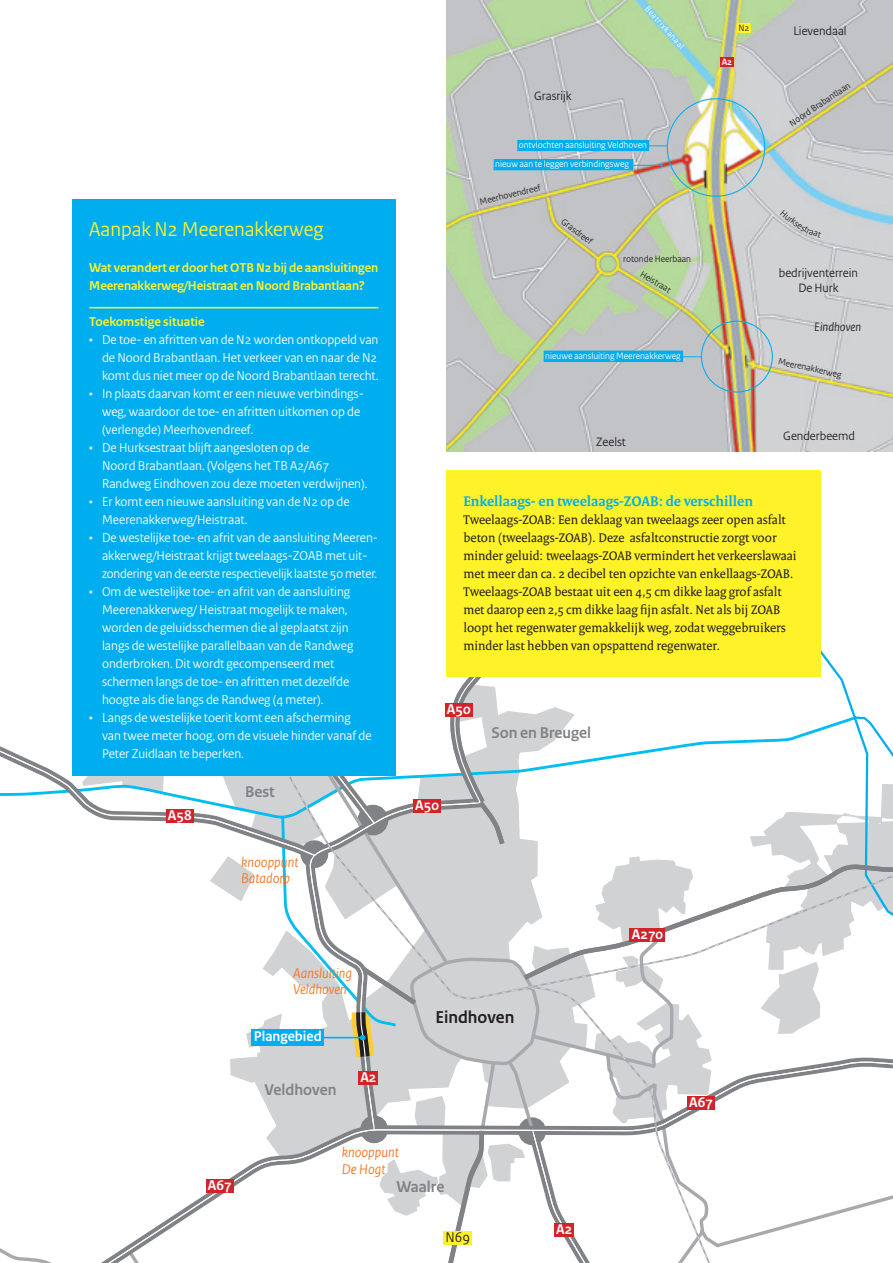
<style>
.page{position:relative;width:893px;height:1263px;background:#fff}
.page>*{position:absolute;margin:0;border:0;box-sizing:border-box;transform-origin:0 0}
.t1{font:21px "Rijksoverheid Sans";color:#fff229}
.t2{font:700 18.15px "Rijksoverheid Sans";color:#231f20}
.t3{font:700 16.5px "Rijksoverheid Sans";color:#808285}
.t4{font:700 15px "Rijksoverheid Serif";color:#00aeef}
.t5{font:italic 14.85px/16.5px "Rijksoverheid Sans";color:#f47321}
.t6{font:700 14.85px "Rijksoverheid Sans";color:#fff}
.t7{font:14.85px "Rijksoverheid Sans";color:#231f20}
.t8{font:13.5px/18px "Rijksoverheid Sans";color:#fff}
.t9{font:13.5px/18px "Rijksoverheid Serif";color:#231f20}
.t10{font:700 13.5px/18px "Rijksoverheid Sans";letter-spacing:-.005em;color:#fff229}
.t11{font:12.75px/15.3px "Rijksoverheid Sans";color:#231f20;text-align:center}
.t12{font:italic 12.75px "Rijksoverheid Sans";color:#231f20}
.t13{font:9.6px "Rijksoverheid Sans";color:#fff}
.t14{font:9.6px "Rijksoverheid Sans";color:#231f20}
.t15{font:700 9.6px "Rijksoverheid Sans";color:#fff}
.t16{font:8.55px "Rijksoverheid Sans";color:#fff}
</style>
<div class="page">
<svg style="left:0;top:640px;width:893px;height:623px"></svg>
<svg style="left:513px;top:986px;width:380px;height:277px"></svg>
<div style="left:166px;top:809px;width:27px;height:14px;background:#d1232a"></div>
<div style="left:413px;top:799px;width:28px;height:14px;background:#d1232a"></div>
<div style="left:445px;top:703px;width:28px;height:14px;background:#d1232a"></div>
<div style="left:358px;top:1071px;width:20px;height:14px;background:#d1232a"></div>
<div style="left:554px;top:1223px;width:20px;height:14px;background:#d1232a"></div>
<div style="left:687px;top:1096px;width:28px;height:14px;background:#d1232a"></div>
<div style="left:630px;top:928px;width:35px;height:14px;background:#d1232a"></div>
<div style="left:444px;top:1231px;width:28px;height:14px;background:#fff229"></div>
<div style="left:206px;top:1178px;width:28px;height:14px;background:#d1232a"></div>
<hr style="left:291px;top:1037px;width:71px;height:1px;background:#00aeef">
<svg style="left:343px;top:958px;width:78px;height:118px"></svg>
<div style="left:252px;top:1029px;width:72px;height:17px;background:#00aeef"></div>
<svg style="left:0;top:640px;width:72px;height:62px"></svg>
<div style="left:72px;top:200px;width:323px;height:576px;background:#00aeef"></div>
<hr style="left:89px;top:307px;width:289px;height:1px;background:#fff229">
<img style="left:446px;top:0;width:447px;height:452px">
<div style="left:494px;top:160px;width:138px;height:10px;background:#00aeef"></div>
<div style="left:494px;top:159px;width:139px;height:11px;border:1px solid #00aeef"></div>
<hr style="left:627px;top:165px;width:34px;height:1px;background:#00aeef">
<div style="left:518px;top:140px;width:131px;height:11px;background:#00aeef"></div>
<div style="left:544px;top:351px;width:138px;height:10px;background:#00aeef"></div>
<svg style="left:682px;top:356px;width:19px;height:1px"></svg>
<div style="left:701px;top:321px;width:72px;height:71px;border:1px solid #00aeef;border-radius:50%"></div>
<svg style="left:649px;top:145px;width:19px;height:1px"></svg>
<div style="left:720px;top:57px;width:14px;height:9px;background:#d1232a"></div>
<div style="left:737px;top:24px;width:14px;height:9px;background:#fff229"></div>
<div style="left:446px;top:470px;width:375px;height:206px;background:#fff229"></div>
<svg style="left:780px;top:209px;width:41px;height:29px"></svg>
<h1 class="t1" style="left:89px;top:217px;width:235px">Aanpak N2 Meerenakkerweg</h1>
<p class="t10" style="left:89px;top:259px;width:291px">Wat verandert er door het OTB N2 bij de aansluitingen<br>Meerenakkerweg/Heistraat en Noord Brabantlaan?</p>
<p class="t10" style="left:89px;top:313px;width:117px">Toekomstige situatie</p>
<p class="t8" style="left:102px;top:331px;width:278px;text-align:justify;text-indent:-13px">• De toe- en afritten van de N2 worden ontkoppeld van de Noord Brabantlaan. Het verkeer van en naar de N2 komt dus niet meer op de Noord Brabantlaan terecht.</p>
<p class="t8" style="left:102px;top:385px;width:263px;text-indent:-13px">• In plaats daarvan komt er een nieuwe verbindings&shy;weg, waardoor de toe- en afritten uitkomen op de (verlengde) Meerhovendreef.</p>
<p class="t8" style="left:102px;top:439px;width:267px;text-indent:-13px">• De Hurksestraat blijft aangesloten op de<br>Noord Brabantlaan. (Volgens het TB A2/A67<br>Randweg Eindhoven zou deze moeten verdwijnen).</p>
<p class="t8" style="left:102px;top:493px;width:249px;text-indent:-13px">• Er komt een nieuwe aansluiting van de N2 op de<br>Meerenakkerweg/Heistraat.</p>
<p class="t8" style="left:102px;top:529px;width:277px;text-indent:-13px">• De westelijke toe- en afrit van de aansluiting Meeren&shy;akkerweg/Heistraat krijgt tweelaags-ZOAB met uit&shy;zondering van de eerste respectievelijk laatste 50 meter.</p>
<p class="t8" style="left:102px;top:583px;width:253px;text-indent:-13px">• Om de westelijke toe- en afrit van de aansluiting Meerenakkerweg/ Heistraat mogelijk te maken, worden de geluidsschermen die al geplaatst zijn langs de westelijke parallelbaan van de Randweg onderbroken. Dit wordt gecompenseerd met schermen langs de toe- en afritten met dezelfde hoogte als die langs de Randweg (4 meter).</p>
<p class="t8" style="left:102px;top:709px;width:271px;text-indent:-13px">• Langs de westelijke toerit komt een afscherming van twee meter hoog, om de visuele hinder vanaf de<br>Peter Zuidlaan te beperken.</p>
<p class="t6" style="left:286px;top:706px;width:18px">A2</p>
<p class="t6" style="left:168px;top:807px;width:25px">A58</p>
<p class="t3" style="left:245px;top:783px;width:31px">Best</p>
<p class="t5" style="left:241px;top:854px;width:59px">knooppunt<br>Batadorp</p>
<p class="t11" style="left:534px;top:88px;width:39px">Grasrijk</p>
<p class="t16" style="left:650px;top:4px;width:56px;rotate:48deg">Beatrixkanaal</p>
<p class="t13" style="left:519px;top:139px;width:130px">ontvlochten aansluiting Veldhoven</p>
<p class="t13" style="left:495px;top:158px;width:135px">nieuw aan te leggen verbindingsweg</p>
<p class="t14" style="left:478px;top:197px;width:64px;rotate:-14deg">Meerhovendreef</p>
<p class="t14" style="left:566px;top:216px;width:38px;rotate:37deg">Grasdreef</p>
<p class="t14" style="left:623px;top:254px;width:70px">rotonde Heerbaan</p>
<p class="t14" style="left:644px;top:268px;width:35px;rotate:31deg">Heistraat</p>
<p class="t13" style="left:545px;top:350px;width:137px">nieuwe aansluiting Meerenakkerweg</p>
<p class="t11" style="left:596px;top:434px;width:31px">Zeelst</p>
<p class="t14" style="left:738px;top:22px;width:12px">N2</p>
<p class="t15" style="left:722px;top:56px;width:12px">A2</p>
<p class="t11" style="left:793px;top:24px;width:55px">Lievendaal</p>
<p class="t14" style="left:787px;top:119px;width:73px;rotate:-34deg">Noord Brabantlaan</p>
<p class="t11" style="left:779px;top:265px;width:81px">bedrijventerrein<br>De Hurk</p>
<p class="t12" style="left:814px;top:320px;width:48px">Eindhoven</p>
<p class="t14" style="left:779px;top:356px;width:66px;rotate:12deg">Meerenakkerweg</p>
<p class="t11" style="left:783px;top:428px;width:73px">Genderbeemd</p>
<p class="t4" style="left:463px;top:492px;width:291px">Enkellaags- en tweelaags-ZOAB: de verschillen</p>
<p class="t9" style="left:463px;top:510px;width:334px">Tweelaags-ZOAB: Een deklaag van tweelaags zeer open asfalt beton (tweelaags-ZOAB). Deze asfaltconstructie zorgt voor minder geluid: tweelaags-ZOAB vermindert het verkeerslawaai met meer dan ca. 2 decibel ten opzichte van enkellaags-ZOAB.<br>Tweelaags-ZOAB bestaat uit een 4,5 cm dikke laag grof asfalt met daarop een 2,5 cm dikke laag fijn asfalt. Net als bij ZOAB loopt het regenwater gemakkelijk weg, zodat weggebruikers minder last hebben van opspattend regenwater.</p>
<p class="t6" style="left:447px;top:701px;width:25px">A50</p>
<p class="t3" style="left:491px;top:724px;width:101px">Son en Breugel</p>
<p class="t6" style="left:415px;top:797px;width:25px">A50</p>
<p class="t5" style="left:293px;top:965px;width:60px">Aansluiting<br>Veldhoven</p>
<p class="t6" style="left:254px;top:1028px;width:69px">Plangebied</p>
<p class="t3" style="left:265px;top:1081px;width:73px">Veldhoven</p>
<p class="t6" style="left:360px;top:1069px;width:18px">A2</p>
<p class="t5" style="left:342px;top:1144px;width:59px">knooppunt<br>De Hogt</p>
<h2 class="t2" style="left:435px;top:1007px;width:80px">Eindhoven</h2>
<p class="t6" style="left:632px;top:926px;width:33px">A270</p>
<p class="t6" style="left:689px;top:1094px;width:25px">A67</p>
<p class="t6" style="left:208px;top:1176px;width:25px">A67</p>
<p class="t3" style="left:397px;top:1177px;width:49px">Waalre</p>
<p class="t7" style="left:446px;top:1229px;width:26px">N69</p>
<p class="t6" style="left:556px;top:1221px;width:18px">A2</p>
</div>
